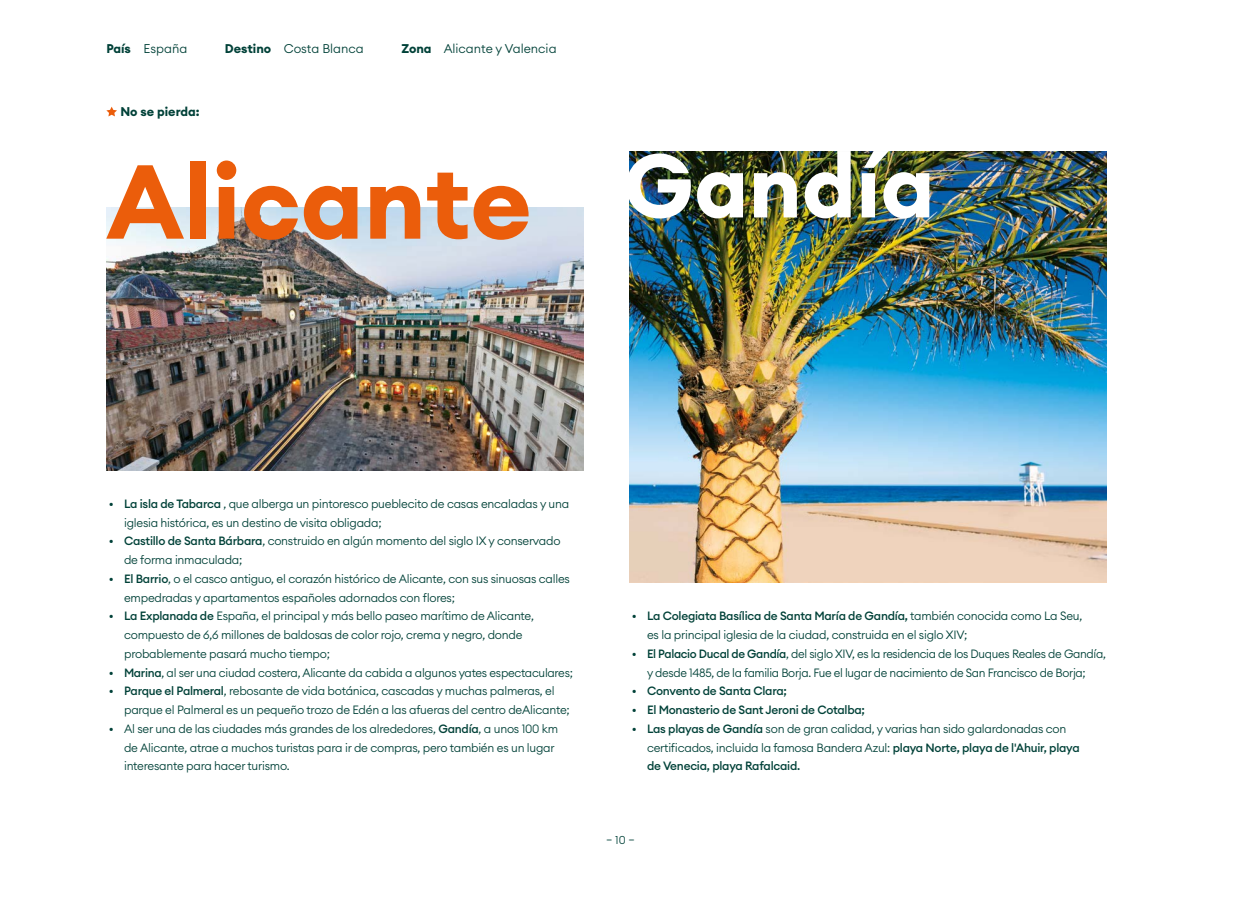
<style>
.page{position:relative;width:1241px;height:904px;background:#fff}
.page>*{position:absolute;margin:0;border:0;box-sizing:border-box;transform-origin:0 0}
.t1{font:700 103.25px "Euclid Circular A";color:#eb5d0b}
.t2{font:700 88.5px "Euclid Circular A";color:#fff}
.t3{font:300 12.5px "Euclid Circular A";color:#004138}
.t4{font:700 12.5px "Euclid Circular A";color:#004138}
.t5{font:300 11.88px/18.8px "Euclid Circular A";letter-spacing:-.02em;color:#004138}
.t6{font:500 11.88px "Euclid Circular A";letter-spacing:-.02em;color:#004138}
.t7{font:300 11.25px "Euclid Circular A";color:#004138}
.s1{font-weight:700}
.s2{font-weight:500}
.s3{font-weight:300}
</style>
<div class="page">
<svg style="left:106px;top:107px;width:11px;height:9px"></svg>
<img style="left:106px;top:208px;width:477px;height:262px">
<img style="left:629px;top:151px;width:477px;height:432px">
<p class="t3" style="left:106px;top:40px;width:82px"><span class="s1">País</span> España</p>
<p class="t3" style="left:225px;top:40px;width:140px"><span class="s1">Destino</span> Costa Blanca</p>
<p class="t3" style="left:401px;top:40px;width:157px"><span class="s1">Zona</span> Alicante y Valencia</p>
<p class="t4" style="left:120px;top:104px;width:81px">No se pierda:</p>
<h1 class="t1" style="left:106px;top:135px;width:427px">Alicante</h1>
<h2 class="t2" style="left:623px;top:129px;width:313px">Gandía</h2>
<p class="t5" style="left:124px;top:494px;width:446px;text-indent:-15px">• <span class="s2">La isla de Tabarca</span> , que alberga un pintoresco pueblecito de casas encaladas y una iglesia histórica, es un destino de visita obligada;</p>
<p class="t5" style="left:124px;top:531px;width:438px;text-indent:-15px">• <span class="s2">Castillo de Santa Bárbara</span>, construido en algún momento del siglo IX y conservado de forma inmaculada;</p>
<p class="t5" style="left:124px;top:569px;width:447px;text-indent:-15px">• <span class="s2">El Barrio</span>, o el casco antiguo, el corazón histórico de Alicante, con sus sinuosas calles empedradas y apartamentos españoles adornados con flores;</p>
<p class="t5" style="left:124px;top:606px;width:411px;text-indent:-15px">• <span class="s2">La Explanada de</span> España, el principal y más bello paseo marítimo de Alicante, compuesto de 6,6 millones de baldosas de color rojo, crema y negro, donde probablemente pasará mucho tiempo;</p>
<p class="t5" style="left:109px;top:663px;width:465px">• <span class="s2">Marina</span>, al ser una ciudad costera, Alicante da cabida a algunos yates espectaculares;</p>
<p class="t5" style="left:124px;top:681px;width:447px;text-indent:-15px">• <span class="s2">Parque el Palmeral</span>, rebosante de vida botánica, cascadas y muchas palmeras, el parque el Palmeral es un pequeño trozo de Edén a las afueras del centro deAlicante;</p>
<p class="t5" style="left:124px;top:719px;width:435px;text-indent:-15px">• Al ser una de las ciudades más grandes de los alrededores, <span class="s2">Gandía</span>, a unos 100 km de Alicante, atrae a muchos turistas para ir de compras, pero también es un lugar interesante para hacer turismo.</p>
<p class="t5" style="left:647px;top:606px;width:436px;text-indent:-15px">• <span class="s2">La Colegiata Basílica de Santa María de Gandía,</span> también conocida como La Seu, es la principal iglesia de la ciudad, construida en el siglo XIV;</p>
<p class="t5" style="left:631px;top:644px;width:475px;text-align:center">• <span class="s2">El Palacio Ducal de Gandía</span>, del siglo XIV, es la residencia de los Duques Reales de Gandía, y desde 1485, de la familia Borja. Fue el lugar de nacimiento de San Francisco de Borja;</p>
<p class="t6" style="left:631px;top:683px;width:156px"><span class="s3">•</span> Convento de Santa Clara;</p>
<p class="t6" style="left:631px;top:702px;width:235px"><span class="s3">•</span> El Monasterio de Sant Jeroni de Cotalba;</p>
<p class="t5" style="left:647px;top:719px;width:434px;text-indent:-15px">• <span class="s2">Las playas de Gandía</span> son de gran calidad, y varias han sido galardonadas con certificados, incluida la famosa Bandera Azul: <span class="s2">playa Norte, playa de l'Ahuir, playa de Venecia, playa Rafalcaid.</span></p>
<p class="t7" style="left:606px;top:832px;width:30px">— 10 —</p>
</div>
